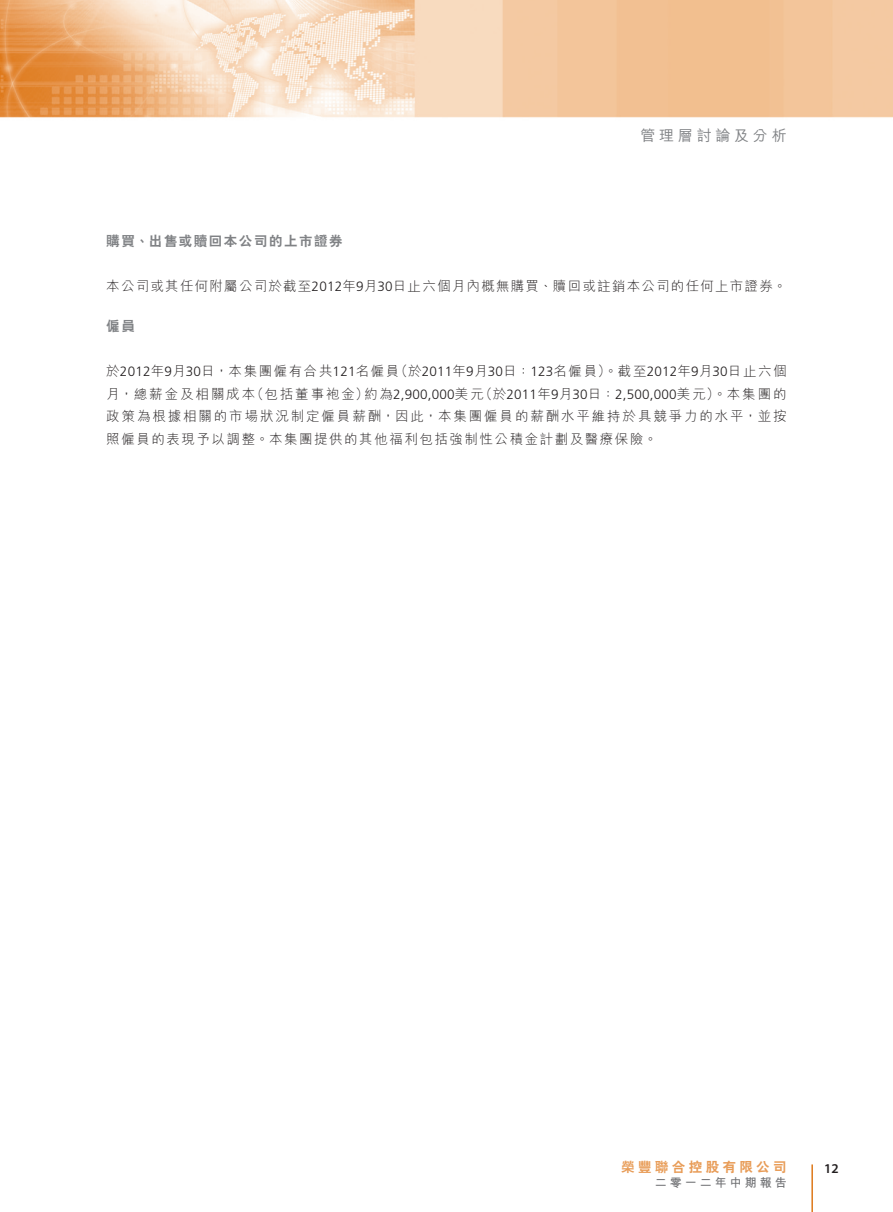
<style>
.page{position:relative;width:893px;height:1212px;background:#fff}
.page>*{position:absolute;margin:0;border:0;box-sizing:border-box;transform-origin:0 0}
.t1{font:500 15px "M Hei HK";letter-spacing:.25em;color:#808285}
._11_P0{font:300 13.5px/22.5px "M Hei HK";letter-spacing:.14em;color:#231f20}
._11_P0-2{font:300 13.5px "M Hei HK";letter-spacing:.115em;color:#231f20}
._11_P0-3{font:300 13.5px "M Hei HK";letter-spacing:.09em;color:#231f20}
._11_P0-4{font:300 13.5px "Frutiger LT Std";letter-spacing:.015em;color:#231f20}
._05_____H3{font:800 13.5px "C Hei 2 HK";letter-spacing:.115em;color:#808285}
.t2{font:800 13.5px "C Hei 2 HK";letter-spacing:.25em;color:#e89c57}
.t3{font:600 13.5px "Myriad Pro";color:#231f20}
.t4{font:700 12px "M Hei HK";letter-spacing:.25em;color:#6c6d70}
.s1{font-family:"Frutiger LT Std"}
.s2{font-family:"M Hei HK"}
</style>
<div class="page">
<img style="left:0;top:0;width:893px;height:118px">
<hr style="left:811px;top:1164px;width:2px;height:48px;background:#de791b">
<p class="t1" style="left:640px;top:125px;width:148px">管理層討論及分析</p>
<p class="_05_____H3" style="left:106px;top:232px;width:238px">購買、出售或贖回本公司的上市證券</p>
<p class="_11_P0-3" style="left:106px;top:276px;width:682px">本公司或其任何附屬公司於截至<span class="s1">2012</span>年月<span class="s1">9 30</span>日止六個月內概無購買、贖回或註銷本公司的任何上市證券。</p>
<p class="_05_____H3" style="left:106px;top:317px;width:30px">僱員</p>
<p class="_11_P0-2" style="left:394px;top:362px;width:394px">（於<span class="s1">2011</span>年月<span class="s1">9 30</span>日：<span class="s1">123</span>名僱員）。截至<span class="s1">2012</span>年月<span class="s1">9 30</span>日止六個</p>
<p class="_11_P0-2" style="left:106px;top:362px;width:295px">於<span class="s1">2012</span>年月<span class="s1">9 30</span>日，本集團僱有合共<span class="s1">121</span>名僱員</p>
<p class="_11_P0-2" style="left:251px;top:384px;width:120px">（包括董事袍金）</p>
<p class="_11_P0-4" style="left:364px;top:387px;width:121px"><span class="s2">約為</span>2,900,000<span class="s2">美元</span></p>
<p class="_11_P0-4" style="left:479px;top:387px;width:309px"><span class="s2">（於</span>2011<span class="s2">年月</span>9 30<span class="s2">日：</span>2,500,000<span class="s2">美元）。本集團的</span></p>
<p class="_11_P0" style="left:106px;top:382px;width:682px">月，總薪金及相關成本<br>政策為根據相關的市場狀況制定僱員薪酬，因此，本集團僱員的薪酬水平維持於具競爭力的水平，並按照僱員的表現予以調整。本集團提供的其他福利包括強制性公積金計劃及醫療保險。</p>
<p class="t2" style="left:621px;top:1158px;width:167px">榮豐聯合控股有限公司</p>
<p class="t4" style="left:655px;top:1173px;width:134px">二零一二年中期報告</p>
<p class="t3" style="left:824px;top:1160px;width:16px">12</p>
</div>
